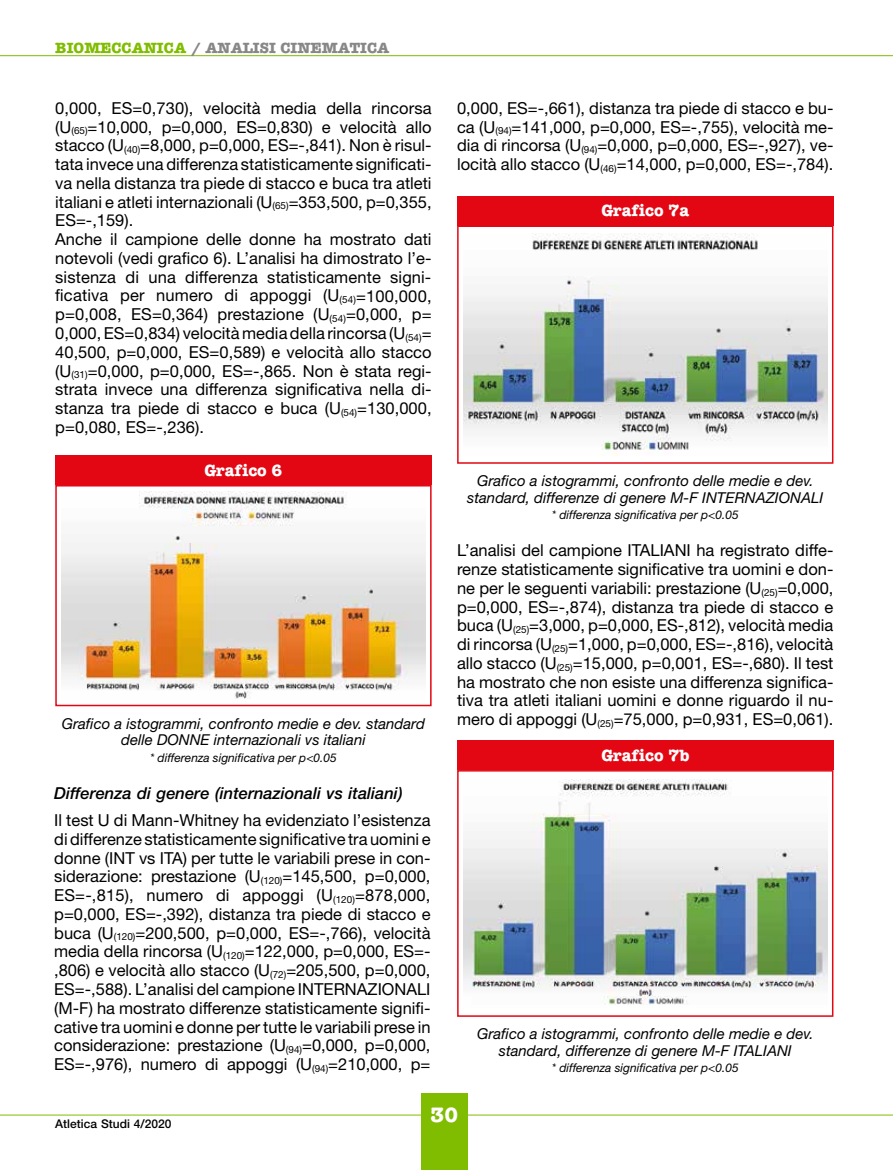
<style>
.page{position:relative;width:893px;height:1170px;background:#fff}
.page>*{position:absolute;margin:0;border:0;box-sizing:border-box;transform-origin:0 0}
.t1{font:700 21px "American Typewriter Std";color:#fff}
.t2{font:16.5px/18.8px "Helvetica Neue LT Std";color:#000;text-align:justify}
.t3{font:italic 500 16.5px "Helvetica Neue LT Std";color:#000}
.t4{font:700 16.5px "American Typewriter Std";color:#fff}
.t5{font:italic 15px/16.5px "Helvetica Neue LT Std";color:#000;text-align:center}
.t6{font:700 15px "American Typewriter Std";color:#878787}
.t7{font:italic 12px "Helvetica Neue LT Std";color:#000}
.t8{font:500 12px "Helvetica Neue LT Std";color:#000}
.s1{color:#80bc00}
</style>
<div class="page">
<hr style="left:0;top:55px;width:893px;height:1px;background:#80bc00">
<hr style="left:0;top:1114px;width:893px;height:1px;background:#80bc00">
<div style="left:421px;top:1093px;width:47px;height:76px;background:#80bc00"></div>
<img style="left:62px;top:492px;width:363px;height:207px">
<div style="left:55px;top:485px;width:377px;height:221px;border:2px solid #e30613"></div>
<div style="left:55px;top:455px;width:377px;height:30px;background:#e30613"></div>
<img style="left:464px;top:233px;width:363px;height:222px">
<div style="left:457px;top:225px;width:376px;height:238px;border:2px solid #e30613"></div>
<div style="left:457px;top:196px;width:376px;height:29px;background:#e30613"></div>
<img style="left:464px;top:779px;width:363px;height:226px">
<div style="left:457px;top:770px;width:376px;height:246px;border:2px solid #e30613"></div>
<div style="left:457px;top:740px;width:376px;height:30px;background:#e30613"></div>
<p class="t6" style="left:55px;top:39px;width:335px"><span class="s1">BIOMECCANICA</span> / ANALISI CINEMATICA</p>
<p class="t2" style="left:55px;top:98px;width:378px;text-align:left">0,000, ES=0,730), velocità media della rincorsa (U<sub>(65)</sub>=10,000, p=0,000, ES=0,830) e velocità allo stacco (U<sub>(40)</sub>=8,000, p=0,000, ES=-,841). Non è risul&shy;tata invece una differenza statisticamente significati&shy;va nella distanza tra piede di stacco e buca tra atleti italiani e atleti internazionali (U<sub>(65)</sub>=353,500, p=0,355, ES=-,159).<br>Anche il campione delle donne ha mostrato dati notevoli (vedi grafico 6). L’analisi ha dimostrato l’e-- sistenza di una differenza statisticamente signi&shy;ficativa per numero di appoggi (U<sub>(54)</sub>=100,000, p=0,008, ES=0,364) prestazione (U<sub>(54)</sub>=0,000, p= 0,000, ES=0,834) velocità media della rincorsa (U<sub>(54)</sub>= 40,500, p=0,000, ES=0,589) e velocità allo stacco (U<sub>(31)</sub>=0,000, p=0,000, ES=-,865. Non è stata regi&shy;strata invece una differenza significativa nella di&shy;stanza tra piede di stacco e buca (U<sub>(54)</sub>=130,000, p=0,080, ES=-,236).</p>
<p class="t4" style="left:204px;top:460px;width:80px">Grafico 6</p>
<p class="t5" style="left:62px;top:714px;width:365px">Grafico a istogrammi, confronto medie e dev. standard delle DONNE internazionali vs italiani</p>
<p class="t7" style="left:150px;top:750px;width:188px">* differenza significativa per p&lt;0.05</p>
<p class="t3" style="left:54px;top:783px;width:350px">Differenza di genere (internazionali vs italiani)</p>
<p class="t2" style="left:54px;top:810px;width:378px">Il test U di Mann-Whitney ha evidenziato l’esistenza di differenze statisticamente significative tra uomini e donne (INT vs ITA) per tutte le variabili prese in con&shy;siderazione: prestazione (U<sub>(120)</sub>=145,500, p=0,000, ES=-,815), numero di appoggi (U<sub>(120)</sub>=878,000, p=0,000, ES=-,392), distanza tra piede di stacco e buca (U<sub>(120)</sub>=200,500, p=0,000, ES=-,766), velocità media della rincorsa (U<sub>(120)</sub>=122,000, p=0,000, ES=- ,806) e velocità allo stacco (U<sub>(72)</sub>=205,500, p=0,000, ES=-,588). L’analisi del campione INTERNAZIONALI (M-F) ha mostrato differenze statisticamente signifi&shy;cative tra uomini e donne per tutte le variabili prese in considerazione: prestazione (U<sub>(94)</sub>=0,000, p=0,000, ES=-,976), numero di appoggi (U<sub>(94)</sub>=210,000, p=</p>
<p class="t2" style="left:457px;top:98px;width:378px">0,000, ES=-,661), distanza tra piede di stacco e bu&shy;ca (U<sub>(94)</sub>=141,000, p=0,000, ES=-,755), velocità me&shy;dia di rincorsa (U<sub>(94)</sub>=0,000, p=0,000, ES=-,927), ve&shy;locità allo stacco (U<sub>(46)</sub>=14,000, p=0,000, ES=-,784).</p>
<p class="t4" style="left:601px;top:201px;width:89px">Grafico 7a</p>
<p class="t5" style="left:467px;top:472px;width:358px">Grafico a istogrammi, confronto delle medie e dev. standard, differenze di genere M-F INTERNAZIONALI</p>
<p class="t7" style="left:552px;top:507px;width:188px">* differenza significativa per p&lt;0.05</p>
<p class="t2" style="left:457px;top:541px;width:378px">L’analisi del campione ITALIANI ha registrato diffe&shy;renze statisticamente significative tra uomini e don&shy;ne per le seguenti variabili: prestazione (U<sub>(25)</sub>=0,000, p=0,000, ES=-,874), distanza tra piede di stacco e buca (U<sub>(25)</sub>=3,000, p=0,000, ES-,812), velocità media di rincorsa (U<sub>(25)</sub>=1,000, p=0,000, ES=-,816), velocità allo stacco (U<sub>(25)</sub>=15,000, p=0,001, ES=-,680). Il test ha mostrato che non esiste una differenza significa&shy;tiva tra atleti italiani uomini e donne riguardo il nu&shy;mero di appoggi (U<sub>(25)</sub>=75,000, p=0,931, ES=0,061).</p>
<p class="t4" style="left:601px;top:745px;width:89px">Grafico 7b</p>
<p class="t5" style="left:477px;top:1025px;width:338px">Grafico a istogrammi, confronto delle medie e dev. standard, differenze di genere M-F ITALIANI</p>
<p class="t7" style="left:552px;top:1060px;width:188px">* differenza significativa per p&lt;0.05</p>
<p class="t8" style="left:55px;top:1115px;width:118px">Atletica Studi 4/2020</p>
<p class="t1" style="left:430px;top:1102px;width:29px">30</p>
</div>
